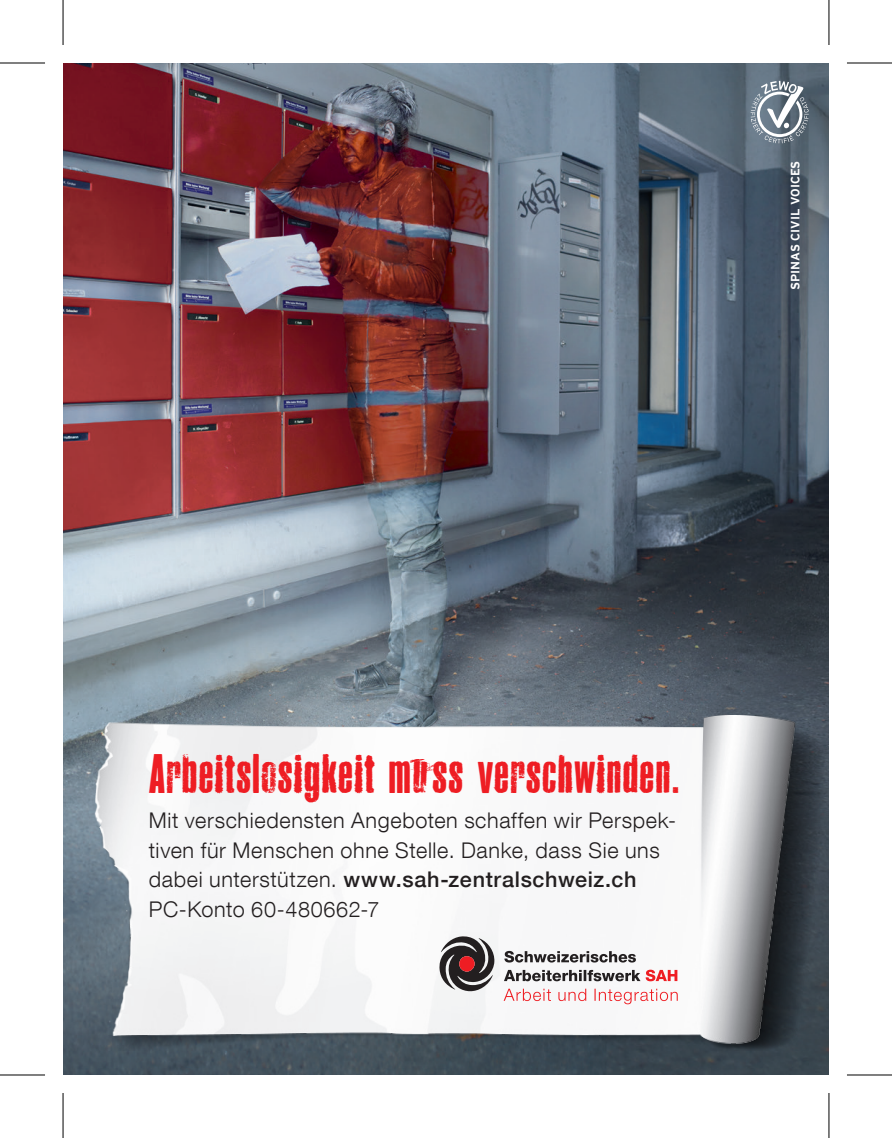
<style>
.page{position:relative;width:892px;height:1138px;background:#fff}
.page>*{position:absolute;margin:0;border:0;box-sizing:border-box;transform-origin:0 0}
.t1{font:45.3px "Canard";letter-spacing:.03em;color:#ee1d23}
.t2{font:300 21.6px/29.4px "Helvetica Neue LT Com";letter-spacing:.03em;color:#231f20}
.t3{font:700 12px "Interstate";color:#fff}
.s1{font-weight:500}
</style>
<div class="page">
<img style="left:63px;top:63px;width:765px;height:1012px">
<img style="left:80px;top:716px;width:748px;height:335px">
<svg style="left:438px;top:935px;width:56px;height:58px"></svg>
<div style="left:459px;top:956px;width:15px;height:16px;background:#ee1d23;border-radius:50%"></div>
<svg style="left:504px;top:970px;width:173px;height:11px"></svg>
<svg style="left:504px;top:951px;width:131px;height:12px"></svg>
<svg style="left:503px;top:989px;width:174px;height:15px"></svg>
<svg style="left:750px;top:81px;width:58px;height:62px"></svg>
<svg style="left:0;top:1075px;width:45px;height:1px"></svg>
<svg style="left:847px;top:1075px;width:44px;height:1px"></svg>
<svg style="left:829px;top:0;width:1px;height:45px"></svg>
<svg style="left:829px;top:1093px;width:1px;height:45px"></svg>
<hr style="left:0;top:62px;width:45px;height:2px;background:#000">
<hr style="left:846px;top:62px;width:45px;height:2px;background:#000">
<hr style="left:0;top:1074px;width:45px;height:1px;background:#000">
<hr style="left:846px;top:1074px;width:45px;height:1px;background:#000">
<hr style="left:62px;top:0;width:2px;height:45px;background:#000">
<hr style="left:62px;top:1093px;width:2px;height:45px;background:#000">
<hr style="left:828px;top:0;width:1px;height:45px;background:#000">
<hr style="left:828px;top:1093px;width:1px;height:45px;background:#000">
<p class="t3" style="left:788px;top:290px;width:129px;rotate:-90deg">Spinas civil Voices</p>
<h1 class="t1" style="left:149px;top:754px;width:532px">Arbeitslosigkeit muss verschwinden.</h1>
<p class="t2" style="left:149px;top:806px;width:528px">Mit verschiedensten Angeboten schaffen wir Perspek&shy;tiven für Menschen ohne Stelle. Danke, dass Sie uns dabei unterstützen. <span class="s1">www.sah-zentralschweiz.ch </span>PC-Konto 60-480662-7</p>
</div>
